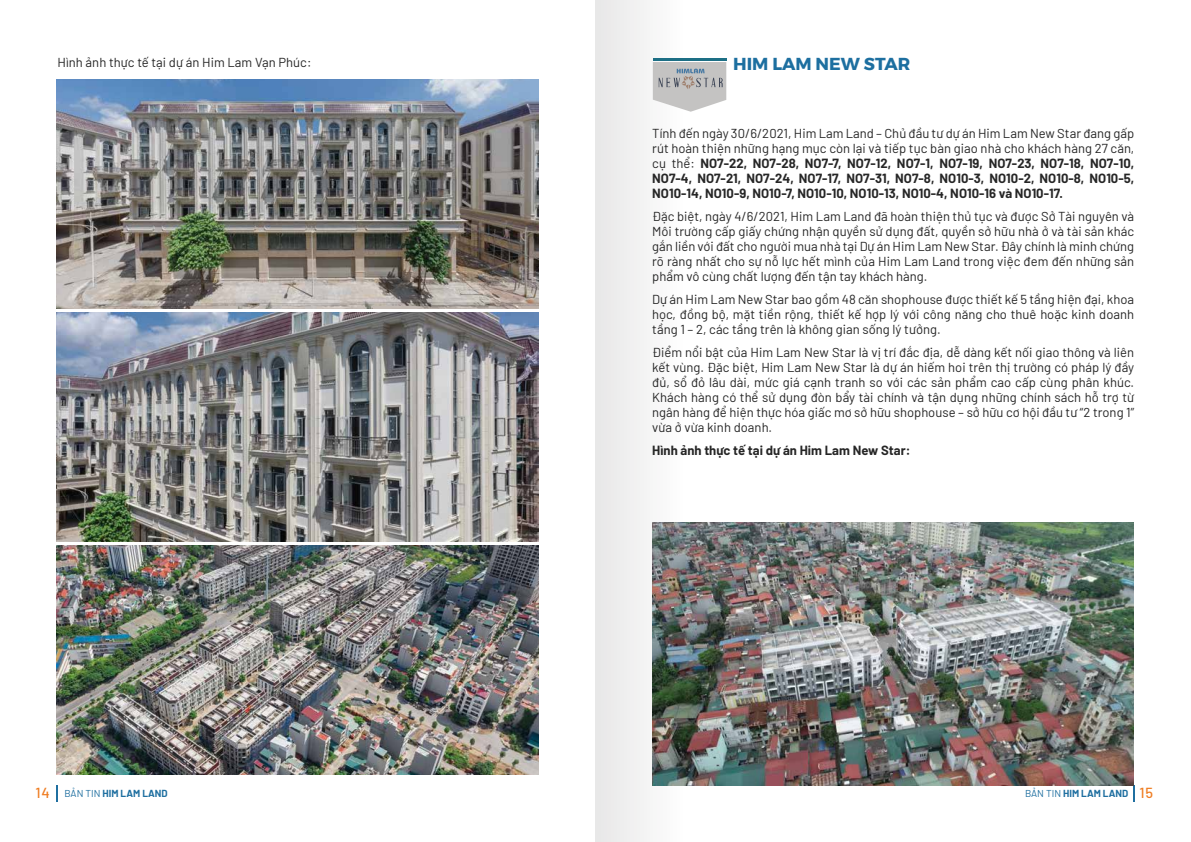
<style>
.page{position:relative;width:1191px;height:842px;background:#fff}
.page>*{position:absolute;margin:0;border:0;box-sizing:border-box;transform-origin:0 0}
.t1{font:700 17.3px "Montserrat";color:#1d6fa0}
.t2{font:13px/15px "Barlow";letter-spacing:.005em;color:#262626;text-align:justify}
.t3{font:700 13px/15px "Barlow";letter-spacing:.005em;color:#262626;text-align:justify}
.t4{font:700 10px "Barlow";color:#1f6fa0}
.s1{font-weight:400}
.s2{font-weight:500;font-size:14.6px;color:#ef7d22}
</style>
<div class="page">
<div style="left:595px;top:0;width:89px;height:842px;background:#f1f0f1"></div>
<svg style="left:57px;top:785px;width:1px;height:16px"></svg>
<svg style="left:1133px;top:785px;width:1px;height:16px"></svg>
<hr style="left:653px;top:58px;width:73px;height:3px;background:#1d6f85">
<svg style="left:653px;top:62px;width:73px;height:50px;background:#c2c3c3"></svg>
<img style="left:652px;top:522px;width:481px;height:263px">
<img style="left:57px;top:80px;width:482px;height:228px">
<img style="left:57px;top:313px;width:482px;height:228px">
<img style="left:57px;top:546px;width:482px;height:228px">
<p class="t2" style="left:58px;top:53px;width:255px">Hình ảnh thực tế tại dự án Him Lam Vạn Phúc:</p>
<h1 class="t1" style="left:733px;top:50px;width:179px">HIM LAM NEW STAR</h1>
<p class="t3" style="left:652px;top:125px;width:483px"><span class="s1">Tính đến ngày 30/6/2021, Him Lam Land – Chủ đầu tư dự án Him Lam New Star đang gấp rút hoàn thiện những hạng mục còn lại và tiếp tục bàn giao nhà cho khách hàng 27 căn, cụ thể:</span> NO7-22, NO7-28, NO7-7, NO7-12, NO7-1, NO7-19, NO7-23, NO7-18, NO7-10, NO7-4, NO7-21, NO7-24, NO7-17, NO7-31, NO7-8, NO10-3, NO10-2, NO10-8, NO10-5, NO10-14, NO10-9, NO10-7, NO10-10, NO10-13, NO10-4, NO10-16 và NO10-17.</p>
<p class="t2" style="left:652px;top:208px;width:483px">Đặc biệt, ngày 4/6/2021, Him Lam Land đã hoàn thiện thủ tục và được Sở Tài nguyên và Môi trường cấp giấy chứng nhận quyền sử dụng đất, quyền sở hữu nhà ở và tài sản khác gắn liền với đất cho người mua nhà tại Dự án Him Lam New Star. Đây chính là minh chứng rõ ràng nhất cho sự nỗ lực hết mình của Him Lam Land trong việc đem đến những sản phẩm vô cùng chất lượng đến tận tay khách hàng.</p>
<p class="t2" style="left:652px;top:291px;width:483px">Dự án Him Lam New Star bao gồm 48 căn shophouse được thiết kế 5 tầng hiện đại, khoa học, đồng bộ, mặt tiền rộng, thiết kế hợp lý với công năng cho thuê hoặc kinh doanh tầng 1 – 2, các tầng trên là không gian sống lý tưởng.</p>
<p class="t2" style="left:652px;top:344px;width:483px">Điểm nổi bật của Him Lam New Star là vị trí đắc địa, dễ dàng kết nối giao thông và liên kết vùng. Đặc biệt, Him Lam New Star là dự án hiếm hoi trên thị trường có pháp lý đầy đủ, sổ đỏ lâu dài, mức giá cạnh tranh so với các sản phẩm cao cấp cùng phân khúc.<br>Khách hàng có thể sử dụng đòn bẩy tài chính và tận dụng những chính sách hỗ trợ từ ngân hàng để hiện thực hóa giấc mơ sở hữu shophouse – sở hữu cơ hội đầu tư “2 trong 1” vừa ở vừa kinh doanh.</p>
<p class="t3" style="left:652px;top:442px;width:260px">Hình ảnh thực tế tại dự án Him Lam New Star:</p>
<p class="t4" style="left:36px;top:786px;width:134px"><span class="s2">14</span> <span class="s1">BẢN TIN</span> HIM LAM LAND</p>
<p class="t4" style="left:1025px;top:786px;width:129px"><span class="s1">BẢN TIN</span> HIM LAM LAND <span class="s2">15</span></p>
</div>
